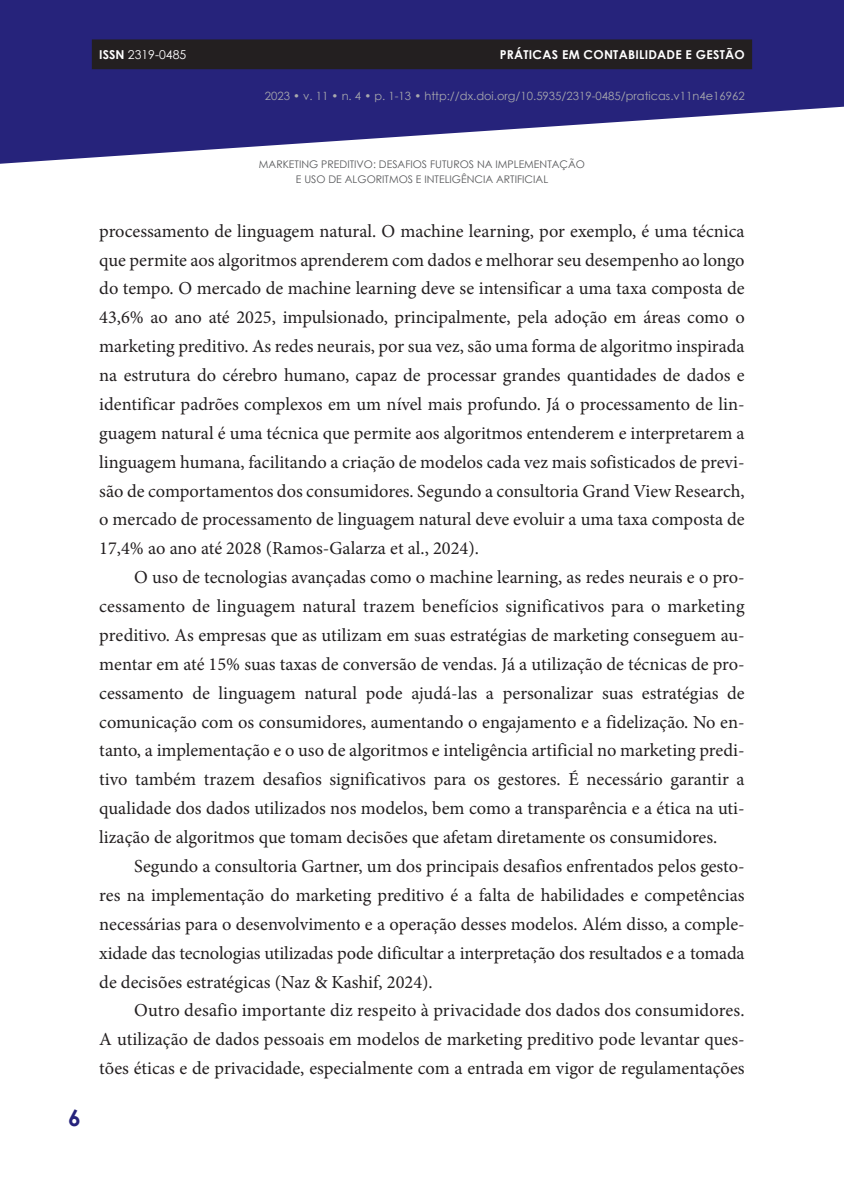
<style>
.page{position:relative;width:844px;height:1191px;background:#fff}
.page>*{position:absolute;margin:0;border:0;box-sizing:border-box;transform-origin:0 0}
.t1{font:700 22.75px "Century Gothic";color:#26237b}
.t2{font:18.38px/28.9px "Minion Pro";color:#231f20;text-align:justify}
.t3{font:700 12.25px "Century Gothic";letter-spacing:.02em;color:#fff}
.t4{font:12.25px "Century Gothic";color:#fff}
.t5{font:11.38px "Century Gothic";color:#a8a9ad}
.t6{font:10.5px/15.8px "Century Gothic";color:#57585a;text-align:center}
.s1{font-weight:700}
</style>
<div class="page">
<svg style="left:0;top:0;width:843px;height:164px;fill:#26237b"></svg>
<div style="left:92px;top:39px;width:660px;height:30px;background:#231f20"></div>
<p class="t4" style="left:99px;top:46px;width:88px"><span class="s1">ISSN</span> 2319-0485</p>
<p class="t3" style="left:499px;top:45px;width:246px">PRÁTICAS EM CONTABILIDADE E GESTÃO</p>
<p class="t5" style="left:265px;top:88px;width:481px">2023 • v. 11 • n. 4 • p. 1-13 • http://dx.doi.org/10.5935/2319-0485/praticas.v11n4e16962</p>
<p class="t1" style="left:68px;top:1100px;width:14px">6</p>
<p class="t6" style="left:259px;top:156px;width:327px">MARKETING PREDITIVO: DESAFIOS FUTUROS NA IMPLEMENTAÇÃO<br>E USO DE ALGORITMOS E INTELIGÊNCIA ARTIFICIAL</p>
<p class="t2" style="left:99px;top:216px;width:646px">processamento de linguagem natural. O machine learning, por exemplo, é uma técnica que permite aos algoritmos aprenderem com dados e melhorar seu desempenho ao longo do tempo. O mercado de machine learning deve se intensificar a uma taxa composta de 43,6% ao ano até 2025, impulsionado, principalmente, pela adoção em áreas como o marketing preditivo. As redes neurais, por sua vez, são uma forma de algoritmo inspirada na estrutura do cérebro humano, capaz de processar grandes quantidades de dados e identificar padrões complexos em um nível mais profundo. Já o processamento de lin&shy;guagem natural é uma técnica que permite aos algoritmos entenderem e interpretarem a linguagem humana, facilitando a criação de modelos cada vez mais sofisticados de previ&shy;são de comportamentos dos consumidores. Segundo a consultoria Grand View Research, o mercado de processamento de linguagem natural deve evoluir a uma taxa composta de 17,4% ao ano até 2028 (Ramos-Galarza et al., 2024).</p>
<p class="t2" style="left:99px;top:563px;width:646px;text-indent:35px">O uso de tecnologias avançadas como o machine learning, as redes neurais e o pro&shy;cessamento de linguagem natural trazem benefícios significativos para o marketing preditivo. As empresas que as utilizam em suas estratégias de marketing conseguem au&shy;mentar em até 15% suas taxas de conversão de vendas. Já a utilização de técnicas de pro&shy;cessamento de linguagem natural pode ajudá-las a personalizar suas estratégias de comunicação com os consumidores, aumentando o engajamento e a fidelização. No en&shy;tanto, a implementação e o uso de algoritmos e inteligência artificial no marketing predi&shy;tivo também trazem desafios significativos para os gestores. É necessário garantir a qualidade dos dados utilizados nos modelos, bem como a transparência e a ética na uti&shy;lização de algoritmos que tomam decisões que afetam diretamente os consumidores.</p>
<p class="t2" style="left:99px;top:851px;width:646px;text-indent:35px">Segundo a consultoria Gartner, um dos principais desafios enfrentados pelos gesto&shy;res na implementação do marketing preditivo é a falta de habilidades e competências necessárias para o desenvolvimento e a operação desses modelos. Além disso, a comple&shy;xidade das tecnologias utilizadas pode dificultar a interpretação dos resultados e a tomada de decisões estratégicas (Naz &amp; Kashif, 2024).</p>
<p class="t2" style="left:99px;top:996px;width:646px;text-indent:35px">Outro desafio importante diz respeito à privacidade dos dados dos consumidores.<br>A utilização de dados pessoais em modelos de marketing preditivo pode levantar ques&shy;tões éticas e de privacidade, especialmente com a entrada em vigor de regulamentações</p>
</div>
